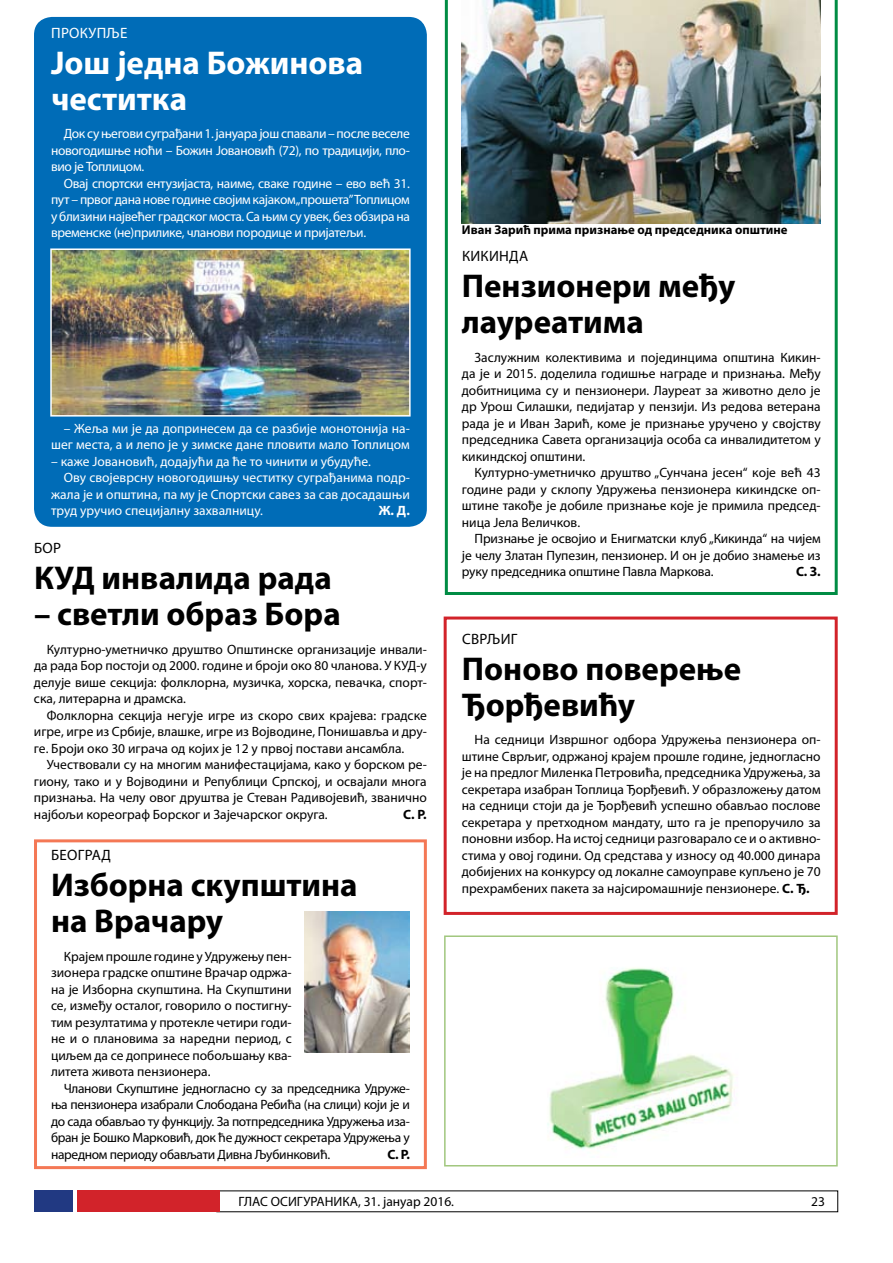
<style>
.page{position:relative;width:893px;height:1263px;background:#fff}
.page>*{position:absolute;margin:0;border:0;box-sizing:border-box;transform-origin:0 0}
.t1{font:700 33px/36px "Myriad Pro";color:#000}
.t2{font:700 33px/36px "Myriad Pro";color:#fff}
.t3{font:15px "Myriad Pro";letter-spacing:.02em;color:#000}
.t4{font:15px "Myriad Pro";letter-spacing:.02em;color:#fff}
.t5{font:13.5px/16.5px "Myriad Pro";color:#000;text-align:justify}
.t6{font:13.5px/16.5px "Myriad Pro";color:#fff;text-align:justify}
.t7{font:700 13.5px "Myriad Pro";color:#000}
.t8{font:700 13.5px "Myriad Pro";color:#fff}
.t9{font:700 12.75px "Myriad Pro";color:#000}
.s1{font-weight:700}
</style>
<div class="page">
<div style="left:34px;top:1191px;width:38px;height:21px;background:#213982"></div>
<div style="left:77px;top:1191px;width:142px;height:21px;background:#d2232a"></div>
<div style="left:34px;top:17px;width:393px;height:510px;background:#006cb7;border-radius:18px"></div>
<div style="left:444px;top:616px;width:394px;height:299px;border:3px solid #d2232a"></div>
<div style="left:444px;top:935px;width:394px;height:231px;border:2px solid #a1c77e"></div>
<img style="left:547px;top:968px;width:188px;height:182px">
<div style="left:34px;top:839px;width:393px;height:330px;border:3px solid #f47855"></div>
<svg style="left:445px;top:0;width:393px;height:595px"></svg>
<img style="left:305px;top:912px;width:105px;height:140px">
<img style="left:53px;top:251px;width:355px;height:163px">
<div style="left:50px;top:248px;width:361px;height:169px;border:2px solid #fff"></div>
<img style="left:462px;top:0;width:359px;height:223px">
<p class="t4" style="left:51px;top:23px;width:78px">ПРО-КУПЉЕ</p>
<h1 class="t2" style="left:51px;top:43px;width:314px">Још једна Божинова честитка</h1>
<p class="t6" style="left:51px;top:125px;width:360px;text-indent:13px">Док су његови суграђани 1. јануара још спавали – после веселе новогодишње ноћи – Божин Јовановић (72), по традицији, пло&shy;вио је Топлицом.</p>
<p class="t6" style="left:51px;top:175px;width:360px;text-indent:13px">Овај спортски ентузијаста, наиме, сваке године – ево већ 31. пут – првог дана нове године својим кајаком „прошета” Топлицом у близини највећег градског моста. Са њим су увек, без обзира на временске (не)прилике, чланови породице и пријатељи.</p>
<p class="t6" style="left:51px;top:420px;width:360px;text-align:right">– Жеља ми је да допринесем да се разбије монотонија на&shy;шег места, а и лепо је у зимске дане пловити мало Топлицом</p>
<p class="t6" style="left:51px;top:453px;width:321px">– каже Јовановић, додајући да ће то чинити и убудуће.</p>
<p class="t6" style="left:64px;top:469px;width:347px">Ову својеврсну новогодишњу честитку суграђанима подр-</p>
<p class="t6" style="left:51px;top:486px;width:360px">жала је и општина, па му је Спортски савез за сав досадашњи</p>
<p class="t6" style="left:51px;top:502px;width:213px">труд уручио специјалну захвалницу.</p>
<p class="t8" style="left:379px;top:502px;width:33px">Ж. Д.</p>
<p class="t3" style="left:34px;top:539px;width:28px">БОР</p>
<h1 class="t1" style="left:34px;top:559px;width:299px">КУД инвалида рада</h1>
<h1 class="t1" style="left:34px;top:595px;width:308px">– светли образ Бора</h1>
<p class="t5" style="left:34px;top:641px;width:394px;text-indent:13px">Културно-уметничко друштво Општинске организације инвали&shy;да рада Бор постоји од 2000. године и броји око 80 чланова. У КУД-у делује више секција: фолклорна, музичка, хорска, певачка, спорт&shy;ска, литерарна и драмска.</p>
<p class="t5" style="left:34px;top:707px;width:394px;text-indent:13px">Фолклорна секција негује игре из скоро свих крајева: градске игре, игре из Србије, влашке, игре из Војводине, Понишавља и дру&shy;ге. Броји око 30 играча од којих је 12 у првој постави ансамбла.</p>
<p class="t5" style="left:34px;top:756px;width:394px;text-indent:13px">Учествовали су на многим манифестацијама, како у борском ре&shy;гиону, тако и у Војводини и Републици Српској, и освајали многа признања. На челу овог друштва је Стеван Радивојевић, званично најбољи кореограф Борског и Зајечарског округа.</p>
<p class="t7" style="left:403px;top:805px;width:25px">С. Р.</p>
<p class="t3" style="left:51px;top:846px;width:61px">БЕОГРАД</p>
<h1 class="t1" style="left:51px;top:866px;width:308px">Изборна скупштина на Врачару</h1>
<p class="t5" style="left:51px;top:948px;width:242px;text-indent:13px">Крајем прошле године у Удружењу пен&shy;зионера градске општине Врачар одржа&shy;на је Изборна скупштина. На Скупштини се, између осталог, говорило о постигну&shy;тим резултатима у протекле четири годи&shy;не и о плановима за наредни период, с циљем да се допринесе побољшању ква&shy;литета живота пензионера.</p>
<p class="t5" style="left:51px;top:1080px;width:360px;text-indent:13px">Чланови Скупштине једногласно су за председника Удруже&shy;ња пензионера изабрали Слободана Ребића (на слици) који је и до сада обављао ту функцију. За потпредседника Удружења иза&shy;бран је Бошко Марковић, док ће дужност секретара Удружења у наредном периоду обављати Дивна Љубинковић.</p>
<p class="t7" style="left:388px;top:1145px;width:24px">С. Р.</p>
<p class="t9" style="left:462px;top:222px;width:327px">Иван Зарић прима признање од председника општине</p>
<p class="t3" style="left:462px;top:247px;width:68px">КИ-КИНДА</p>
<h1 class="t1" style="left:462px;top:267px;width:275px">Пензионери међу лауреатима</h1>
<p class="t5" style="left:462px;top:349px;width:360px;text-indent:13px">Заслужним колективима и појединцима општина Кикин&shy;да је и 2015. доделила годишње награде и признања. Међу добитницима су и пензионери. Лауреат за животно дело је др Урош Силашки, педијатар у пензији. Из редова ветерана рада је и Иван Зарић, коме је признање уручено у својству председника Савета организација особа са инвалидитетом у кикиндској општини.</p>
<p class="t5" style="left:462px;top:464px;width:360px;text-indent:13px">Културно-уметничко друштво „Сунчана јесен“ које већ 43 године ради у склопу Удружења пензионера кикиндске оп&shy;штине такође је добиле признање које је примила председ&shy;ница Јела Величков.</p>
<p class="t5" style="left:462px;top:530px;width:360px;text-indent:13px">Признање је освојио и Енигматски клуб „Кикинда“ на чијем је челу Златан Пупезин, пензионер. И он је добио знамење из руку председника општине Павла Маркова.</p>
<p class="t7" style="left:796px;top:563px;width:26px">С. З.</p>
<p class="t3" style="left:462px;top:630px;width:57px">СВРЉИГ</p>
<h1 class="t1" style="left:462px;top:650px;width:281px">Поново поверење<br>Ђорђевићу</h1>
<p class="t5" style="left:462px;top:731px;width:360px;text-indent:13px">На седници Извршног одбора Удружења пензионера оп&shy;штине Сврљиг, одржаној крајем прошле године, једногласно је на предлог Миленка Петровића, председника Удружења, за секретара изабран Топлица Ђорђевић. У образложењу датом на седници стоји да је Ђорђевић успешно обављао послове секретара у претходном мандату, што га је препоручило за поновни избор. На истој седници разговарало се и о активно&shy;стима у овој години. Од средстава у износу од 40.000 динара добијених на конкурсу од локалне самоуправе купљено је 70 прехрамбених пакета за најсиромашније пензионере. <span class="s1">С. Ђ.</span></p>
<p class="t5" style="left:239px;top:1193px;width:217px">ГЛАС ОСИГУРАНИКА, 31. јануар 2016.</p>
<p class="t5" style="left:811px;top:1193px;width:15px">23</p>
</div>
